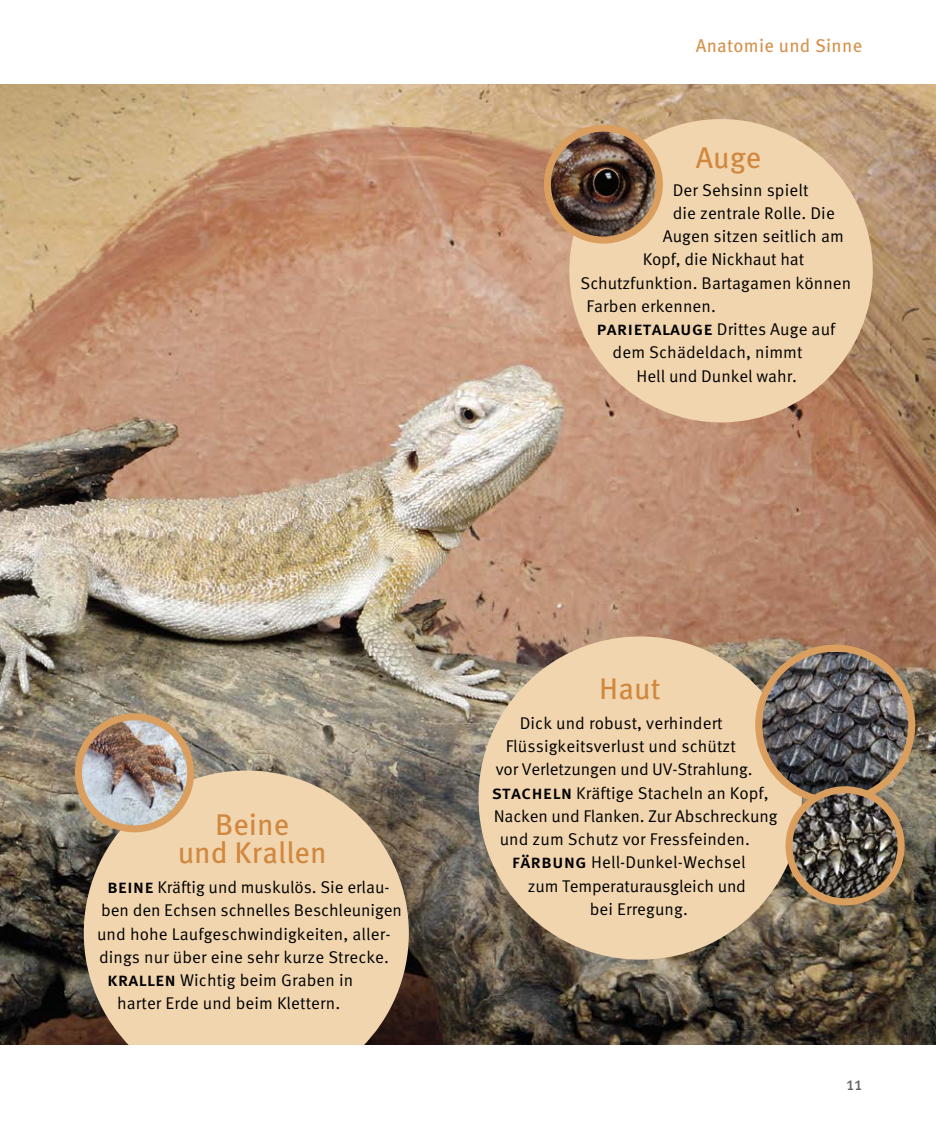
<style>
.page{position:relative;width:936px;height:1134px;background:#fff}
.page>*{position:absolute;margin:0;border:0;box-sizing:border-box;transform-origin:0 0}
.t1{font:30px/28.4px "Meta OT";color:#d1873d;text-align:center}
.t2{font:18.4px "Meta OT";letter-spacing:.015em;color:#d5934d}
.t3{font:18.4px "Meta OT";color:#636363}
.t4{font:17px "Meta OT Norm";letter-spacing:.005em;color:#000}
.s1{font-family:"Meta OT";font-weight:500;font-size:19px}
</style>
<div class="page">
<img style="left:0;top:84px;width:935px;height:961px">
<div style="left:478px;top:636px;width:323px;height:324px;background:#f1d5af;border-radius:50%"></div>
<div style="left:84px;top:770px;width:325px;height:325px;background:#f1d5af;border-radius:50%"></div>
<img style="left:75px;top:713px;width:119px;height:119px">
<div style="left:0;top:1045px;width:935px;height:69px;background:#fff"></div>
<div style="left:569px;top:119px;width:303px;height:303px;background:#f1d5af;border-radius:50%"></div>
<img style="left:544px;top:125px;width:119px;height:119px">
<img style="left:755px;top:645px;width:160px;height:260px">
<p class="t2" style="left:695px;top:35px;width:168px">Anatomie und Sinne</p>
<h1 class="t1" style="left:695px;top:143px;width:67px">Auge</h1>
<p class="t4" style="left:672px;top:179px;width:137px">Der Sehsinn spielt</p>
<p class="t4" style="left:672px;top:203px;width:164px">die zentrale Rolle. Die</p>
<p class="t4" style="left:662px;top:226px;width:183px">Augen sitzen seitlich am</p>
<p class="t4" style="left:642px;top:249px;width:163px">Kopf, die Nickhaut hat</p>
<p class="t4" style="left:580px;top:272px;width:272px">Schutzfunktion. Bart agamen können</p>
<p class="t4" style="left:586px;top:296px;width:131px">Farben erkennen.</p>
<p class="t4" style="left:596px;top:319px;width:240px"><span class="s1">PArIetAlAUGe</span> Drittes Auge auf</p>
<p class="t4" style="left:612px;top:342px;width:191px">dem Schädeldach, nimmt</p>
<p class="t4" style="left:636px;top:365px;width:162px">Hell und Dunkel wahr.</p>
<h1 class="t1" style="left:178px;top:810px;width:150px">Beine<br>und Krallen</h1>
<p class="t4" style="left:107px;top:877px;width:284px"><span class="s1">BeIne</span> Kräftig und muskulös. Sie erlau-</p>
<p class="t4" style="left:101px;top:900px;width:302px">ben den Echsen schnelles Beschleunigen</p>
<p class="t4" style="left:97px;top:923px;width:295px">und hohe Laufgeschwindigkeiten, aller-</p>
<p class="t4" style="left:99px;top:947px;width:291px">dings nur über eine sehr kurze Strecke.</p>
<p class="t4" style="left:107px;top:970px;width:248px"><span class="s1">KrAllen</span> Wichtig beim Graben in</p>
<p class="t4" style="left:117px;top:993px;width:224px">harter Erde und beim Klettern.</p>
<h1 class="t1" style="left:599px;top:675px;width:63px">Haut</h1>
<p class="t4" style="left:519px;top:713px;width:204px">Dick und robust, verhindert</p>
<p class="t4" style="left:505px;top:736px;width:232px">Flüssigkeitsverlust und schützt</p>
<p class="t4" style="left:495px;top:759px;width:258px">vor Verletzungen und UV-Strahlung.</p>
<p class="t4" style="left:491px;top:782px;width:278px"><span class="s1">StACheln</span> Kräftige Stacheln an Kopf,</p>
<p class="t4" style="left:493px;top:806px;width:285px">Nacken und Flanken. Zur Abschreckung</p>
<p class="t4" style="left:499px;top:829px;width:252px">und zum Schutz vor Fressfeinden.</p>
<p class="t4" style="left:511px;top:852px;width:235px"><span class="s1">färBUnG</span> Hell-Dunkel-Wechsel</p>
<p class="t4" style="left:527px;top:875px;width:220px">zum Temperaturausgleich und</p>
<p class="t4" style="left:589px;top:899px;width:100px">bei Erregung.</p>
<p class="t3" style="left:846px;top:1072px;width:17px">11</p>
</div>
